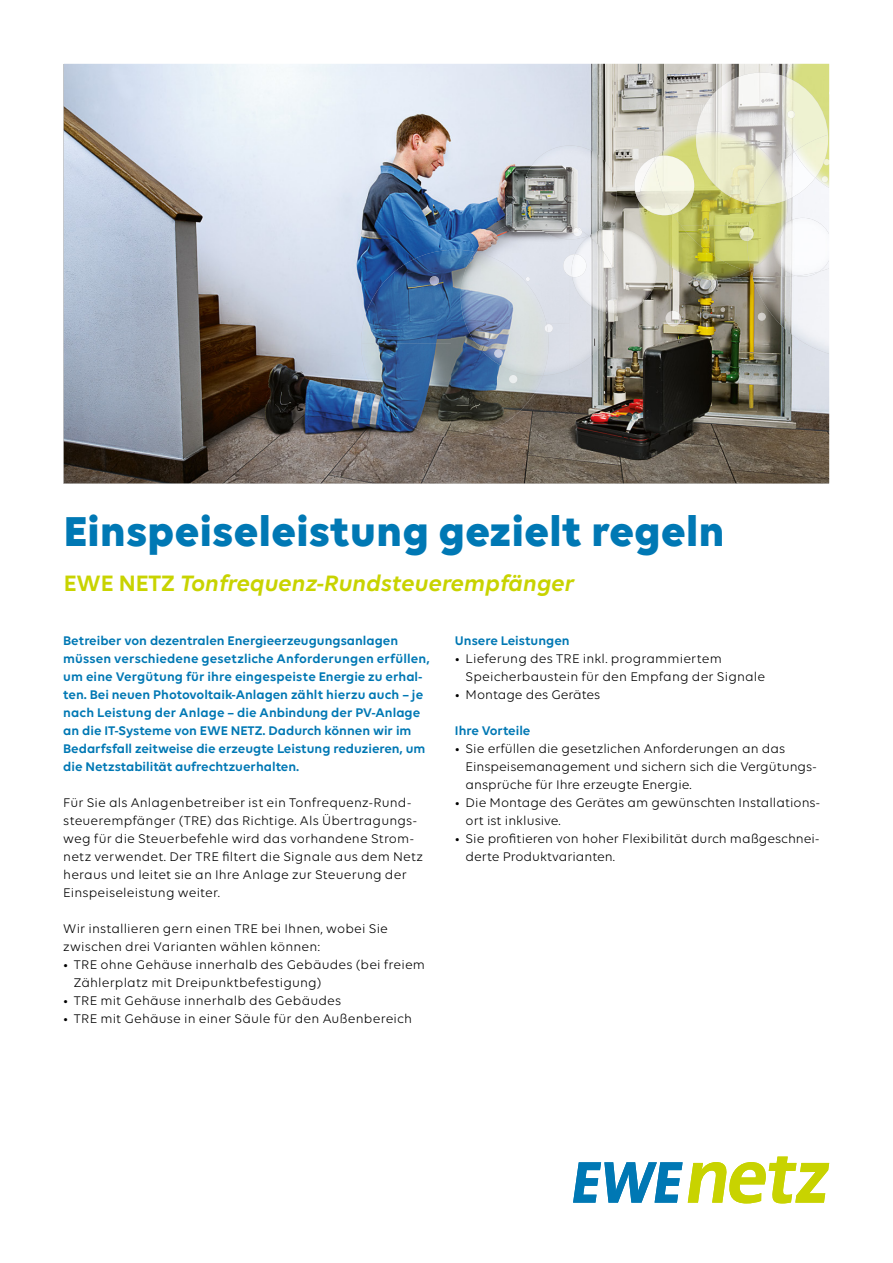
<style>
.page{position:relative;width:893px;height:1263px;background:#fff}
.page>*{position:absolute;margin:0;border:0;box-sizing:border-box;transform-origin:0 0}
.t1{font:700 45px "Volte";letter-spacing:.01em;color:#0078b4}
.t2{font:italic 600 24px "Volte";color:#c8d300}
.t3{font:13.5px/18px "Volte";letter-spacing:.01em;color:#000}
.t4{font:600 13.5px/18px "Volte";color:#0078b4}
.s1{font-style:normal}
</style>
<div class="page">
<svg style="left:573px;top:1156px;width:256px;height:47px"></svg>
<img style="left:64px;top:64px;width:765px;height:419px">
<img style="left:751px;top:276px;width:78px;height:78px">
<img style="left:654px;top:64px;width:90px;height:92px">
<img style="left:744px;top:64px;width:42px;height:9px">
<img style="left:788px;top:188px;width:41px;height:30px">
<img style="left:750px;top:270px;width:23px;height:6px">
<img style="left:786px;top:64px;width:43px;height:70px">
<img style="left:815px;top:134px;width:14px;height:54px">
<img style="left:639px;top:215px;width:109px;height:65px">
<img style="left:658px;top:134px;width:89px;height:92px">
<img style="left:681px;top:225px;width:69px;height:46px">
<img style="left:747px;top:200px;width:41px;height:70px">
<img style="left:796px;top:276px;width:23px;height:1px">
<img style="left:773px;top:218px;width:56px;height:58px">
<img style="left:773px;top:223px;width:12px;height:26px">
<img style="left:696px;top:73px;width:98px;height:79px">
<img style="left:777px;top:152px;width:38px;height:48px">
<img style="left:782px;top:77px;width:46px;height:75px">
<img style="left:794px;top:135px;width:34px;height:43px">
<img style="left:696px;top:132px;width:81px;height:72px">
<img style="left:755px;top:168px;width:32px;height:37px">
<img style="left:634px;top:157px;width:20px;height:44px">
<img style="left:639px;top:160px;width:34px;height:55px">
<img style="left:655px;top:156px;width:40px;height:58px">
<img style="left:361px;top:250px;width:136px;height:187px">
<img style="left:497px;top:376px;width:46px;height:51px">
<img style="left:475px;top:219px;width:94px;height:104px">
<img style="left:569px;top:239px;width:47px;height:131px">
<img style="left:549px;top:323px;width:20px;height:52px">
<img style="left:460px;top:252px;width:89px;height:124px">
<img style="left:523px;top:146px;width:95px;height:90px">
<img style="left:531px;top:218px;width:57px;height:21px">
<img style="left:589px;top:228px;width:69px;height:85px">
<img style="left:572px;top:236px;width:46px;height:77px">
<svg style="left:509px;top:375px;width:8px;height:8px"></svg>
<svg style="left:544px;top:324px;width:9px;height:8px"></svg>
<svg style="left:494px;top:349px;width:9px;height:9px"></svg>
<svg style="left:526px;top:277px;width:4px;height:4px"></svg>
<img style="left:563px;top:254px;width:8px;height:23px">
<img style="left:571px;top:254px;width:16px;height:23px">
<svg style="left:573px;top:227px;width:9px;height:9px"></svg>
<svg style="left:430px;top:276px;width:9px;height:9px"></svg>
<img style="left:739px;top:227px;width:15px;height:14px">
<svg style="left:758px;top:313px;width:8px;height:8px"></svg>
<svg style="left:721px;top:307px;width:4px;height:5px"></svg>
<img style="left:665px;top:311px;width:16px;height:15px">
<svg style="left:822px;top:176px;width:6px;height:6px"></svg>
<svg style="left:823px;top:159px;width:6px;height:6px"></svg>
<svg style="left:787px;top:111px;width:8px;height:7px"></svg>
<h1 class="t1" style="left:64px;top:504px;width:662px">Einspeiseleistung gezielt regeln</h1>
<h2 class="t2" style="left:64px;top:569px;width:512px"><span class="s1">EWE NETZ</span> Tonfrequenz-Rundsteuerempfänger</h2>
<p class="t4" style="left:63px;top:632px;width:368px">Betreiber von dezentralen Energieerzeugungsanlagen müssen verschiedene gesetzliche Anforderungen erfüllen, um eine Vergütung für ihre eingespeiste Energie zu erhal&shy;ten. Bei neuen Photovoltaik-Anlagen zählt hierzu auch – je nach Leistung der Anlage – die Anbindung der PV-Anlage an die IT-Systeme von EWE NETZ. Dadurch können wir im Bedarfsfall zeitweise die erzeugte Leistung reduzieren, um die Netzstabilität aufrechtzuerhalten.</p>
<p class="t3" style="left:63px;top:794px;width:361px">Für Sie als Anlagenbetreiber ist ein Tonfrequenz-Rund&shy;steuerempfänger (TRE) das Richtige. Als Übertragungs&shy;weg für die Steuerbefehle wird das vorhandene Strom&shy;netz verwendet. Der TRE filtert die Signale aus dem Netz heraus und leitet sie an Ihre Anlage zur Steuerung der Einspeiseleistung weiter.</p>
<p class="t3" style="left:63px;top:920px;width:326px">Wir installieren gern einen TRE bei Ihnen, wobei Sie zwischen drei Varianten wählen können:</p>
<p class="t3" style="left:74px;top:956px;width:353px;text-indent:-11px">• TRE ohne Gehäuse innerhalb des Gebäudes (bei freiem<br>Zählerplatz mit Dreipunktbefestigung)</p>
<p class="t3" style="left:63px;top:992px;width:280px">• TRE mit Gehäuse innerhalb des Gebäudes</p>
<p class="t3" style="left:63px;top:1010px;width:350px">• TRE mit Gehäuse in einer Säule für den Außenbereich</p>
<p class="t4" style="left:455px;top:631px;width:116px">Unsere Leistungen</p>
<p class="t3" style="left:466px;top:650px;width:301px;text-indent:-11px">• Lieferung des TRE inkl. programmiertem<br>Speicherbaustein für den Empfang der Signale</p>
<p class="t3" style="left:455px;top:686px;width:147px">• Montage des Gerätes</p>
<p class="t4" style="left:455px;top:721px;width:77px">Ihre Vorteile</p>
<p class="t3" style="left:466px;top:740px;width:352px;text-indent:-11px">• Sie erfüllen die gesetzlichen Anforderungen an das<br>Einspeisemanagement und sichern sich die Vergütungs&shy;ansprüche für Ihre erzeugte Energie.</p>
<p class="t3" style="left:466px;top:794px;width:356px;text-indent:-11px">• Die Montage des Gerätes am gewünschten Installations&shy;ort ist inklusive.</p>
<p class="t3" style="left:466px;top:830px;width:355px;text-indent:-11px">• Sie profitieren von hoher Flexibilität durch maßgeschnei&shy;derte Produktvarianten.</p>
</div>
